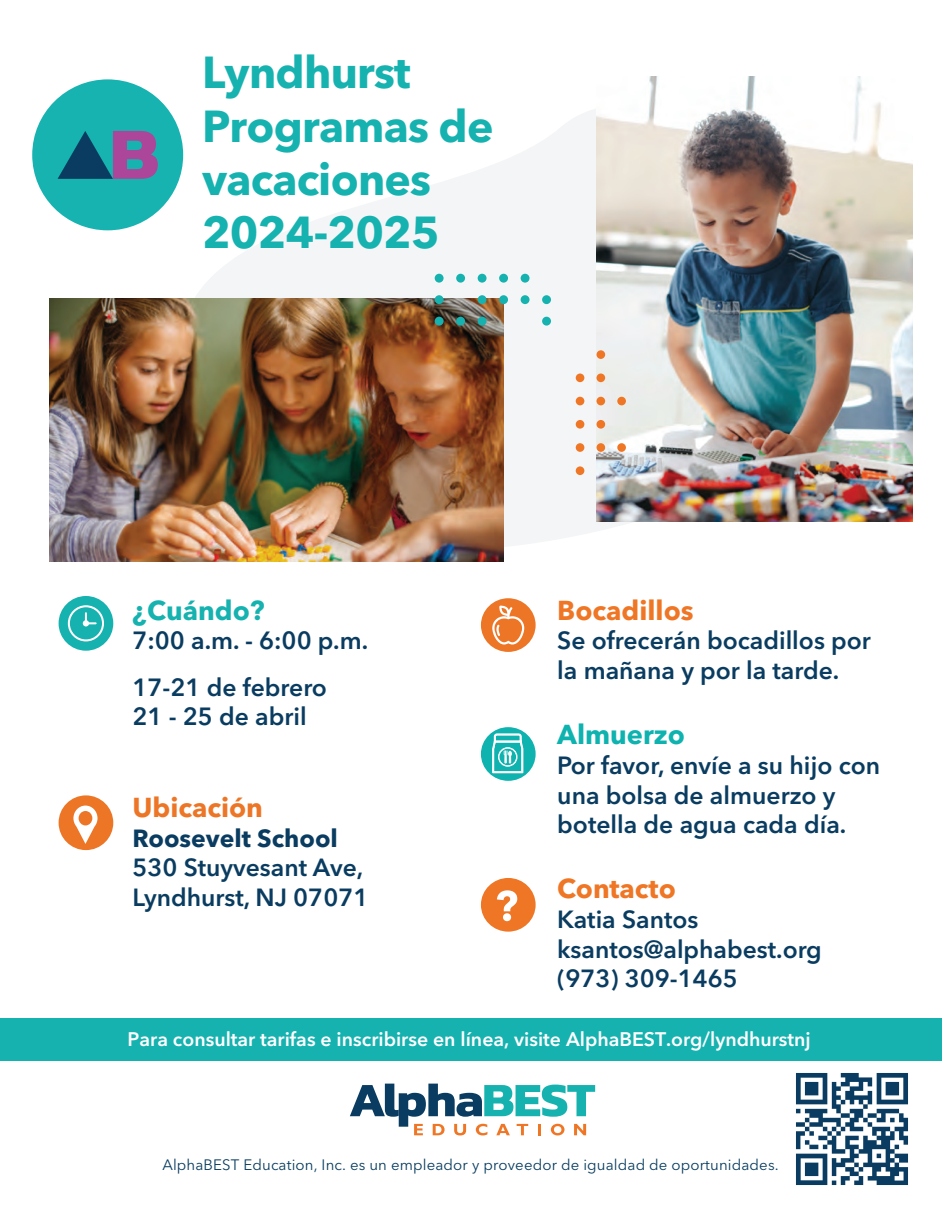
<style>
.page{position:relative;width:945px;height:1215px;background:#fff}
.page>*{position:absolute;margin:0;border:0;box-sizing:border-box;transform-origin:0 0}
.t1{font:700 44.4px/53.2px "Avenir Next LT Pro";letter-spacing:-.015em;color:#15b2b0}
.t2{font:700 27.15px "Avenir Next LT Pro";color:#ef7625}
.t3{font:700 27.15px "Avenir Next LT Pro";color:#ed7626}
.t4{font:700 27.15px "Avenir Next LT Pro";color:#15b2b0}
.t5{font:700 27.15px "Avenir Next LT Pro";color:#0eb2af}
.t6{font:600 24.75px/29.7px "Avenir Next LT Pro";color:#093c60}
.t7{font:600 24.6px/29.5px "Avenir Next LT Pro";color:#093c60}
.t8{font:700 24.6px "Avenir Next LT Pro";color:#093c60}
.t9{font:600 19.5px "Avenir Next LT Pro";color:#fff}
.t10{font:15px "Avenir Next LT Pro";letter-spacing:.01em;color:#083d60}
</style>
<div class="page">
<div style="left:0;top:1018px;width:942px;height:43px;background:#15b2b0"></div>
<svg style="left:350px;top:1084px;width:245px;height:51px"></svg>
<div style="left:481px;top:878px;width:55px;height:54px;background:#ef7625;border-radius:50%"></div>
<svg style="left:497px;top:890px;width:20px;height:31px"></svg>
<div style="left:481px;top:727px;width:55px;height:54px;background:#0eb2af;border-radius:50%"></div>
<svg style="left:492px;top:733px;width:32px;height:48px"></svg>
<div style="left:481px;top:598px;width:55px;height:54px;background:#ed7626;border-radius:50%"></div>
<svg style="left:492px;top:605px;width:32px;height:40px"></svg>
<div style="left:59px;top:795px;width:54px;height:55px;background:#ed7626;border-radius:50%"></div>
<svg style="left:73px;top:806px;width:25px;height:38px"></svg>
<div style="left:59px;top:596px;width:54px;height:55px;background:#15b2b0;border-radius:50%"></div>
<div style="left:83px;top:620px;width:6px;height:7px;background:#fff;border-radius:50%"></div>
<svg style="left:84px;top:611px;width:14px;height:14px"></svg>
<div style="left:68px;top:605px;width:36px;height:36px;border:2px solid #fff;border-radius:50%"></div>
<svg style="left:163px;top:76px;width:734px;height:485px"></svg>
<img style="left:597px;top:77px;width:316px;height:444px">
<img style="left:49px;top:298px;width:454px;height:263px">
<div style="left:435px;top:317px;width:9px;height:9px;background:#15b2b0;border-radius:50%"></div>
<div style="left:435px;top:295px;width:9px;height:9px;background:#15b2b0;border-radius:50%"></div>
<div style="left:435px;top:274px;width:9px;height:9px;background:#15b2b0;border-radius:50%"></div>
<div style="left:456px;top:317px;width:9px;height:9px;background:#15b2b0;border-radius:50%"></div>
<div style="left:456px;top:274px;width:9px;height:9px;background:#15b2b0;border-radius:50%"></div>
<div style="left:478px;top:317px;width:9px;height:9px;background:#15b2b0;border-radius:50%"></div>
<div style="left:478px;top:295px;width:9px;height:9px;background:#15b2b0;border-radius:50%"></div>
<div style="left:478px;top:274px;width:9px;height:9px;background:#15b2b0;border-radius:50%"></div>
<div style="left:499px;top:295px;width:9px;height:9px;background:#15b2b0;border-radius:50%"></div>
<div style="left:499px;top:274px;width:9px;height:9px;background:#15b2b0;border-radius:50%"></div>
<div style="left:521px;top:295px;width:9px;height:9px;background:#15b2b0;border-radius:50%"></div>
<div style="left:521px;top:274px;width:9px;height:9px;background:#15b2b0;border-radius:50%"></div>
<div style="left:542px;top:317px;width:9px;height:9px;background:#15b2b0;border-radius:50%"></div>
<div style="left:542px;top:295px;width:9px;height:9px;background:#15b2b0;border-radius:50%"></div>
<div style="left:597px;top:350px;width:8px;height:9px;background:#ef7625;border-radius:50%"></div>
<div style="left:576px;top:374px;width:8px;height:8px;background:#ef7625;border-radius:50%"></div>
<div style="left:597px;top:374px;width:8px;height:8px;background:#ef7625;border-radius:50%"></div>
<div style="left:576px;top:397px;width:8px;height:8px;background:#ef7625;border-radius:50%"></div>
<div style="left:597px;top:397px;width:8px;height:8px;background:#ef7625;border-radius:50%"></div>
<div style="left:617px;top:397px;width:9px;height:8px;background:#ef7625;border-radius:50%"></div>
<div style="left:576px;top:420px;width:8px;height:9px;background:#ef7625;border-radius:50%"></div>
<div style="left:597px;top:420px;width:8px;height:9px;background:#ef7625;border-radius:50%"></div>
<div style="left:576px;top:443px;width:8px;height:9px;background:#ef7625;border-radius:50%"></div>
<div style="left:597px;top:443px;width:8px;height:9px;background:#ef7625;border-radius:50%"></div>
<div style="left:617px;top:443px;width:9px;height:9px;background:#ef7625;border-radius:50%"></div>
<div style="left:576px;top:466px;width:8px;height:9px;background:#ef7625;border-radius:50%"></div>
<div style="left:32px;top:79px;width:151px;height:151px;background:#17b3b1;border-radius:75px"></div>
<svg style="left:58px;top:131px;width:100px;height:48px"></svg>
<img style="left:796px;top:1073px;width:112px;height:112px">
<h1 class="t1" style="left:202px;top:46px;width:293px">Lyndhurst<br>Programas de vacaciones<br>2024-2025</h1>
<p class="t4" style="left:132px;top:594px;width:134px">¿Cuándo?</p>
<p class="t6" style="left:132px;top:618px;width:237px;line-height:46.3px">7:00 a.m. - 6:00 p.m.<br>17-21 de febrero</p>
<p class="t6" style="left:132px;top:702px;width:176px">21 - 25 de abril</p>
<p class="t3" style="left:132px;top:791px;width:132px">Ubicación</p>
<p class="t8" style="left:132px;top:823px;width:207px">Roosevelt School</p>
<p class="t7" style="left:132px;top:853px;width:238px">530 Stuyvesant Ave,<br>Lyndhurst, NJ 07071</p>
<p class="t2" style="left:557px;top:594px;width:138px">Bocadillos</p>
<p class="t6" style="left:557px;top:626px;width:315px">Se ofrecerán bocadillos por la mañana y por la tarde.</p>
<p class="t5" style="left:557px;top:718px;width:129px">Almuerzo</p>
<p class="t6" style="left:557px;top:750px;width:324px">Por favor, envíe a su hijo con una bolsa de almuerzo y botella de agua cada día.</p>
<p class="t2" style="left:557px;top:872px;width:120px">Contacto</p>
<p class="t7" style="left:557px;top:905px;width:266px">Katia Santos ksantos@alphabest.org (973) 309-1465</p>
<p class="t9" style="left:128px;top:1027px;width:685px">Para consultar tarifas e inscribirse en línea, visite AlphaBEST.org/lyndhurstnj</p>
<p class="t10" style="left:162px;top:1156px;width:618px">AlphaBEST Education, Inc. es un empleador y proveedor de igualdad de oportunidades.</p>
</div>
